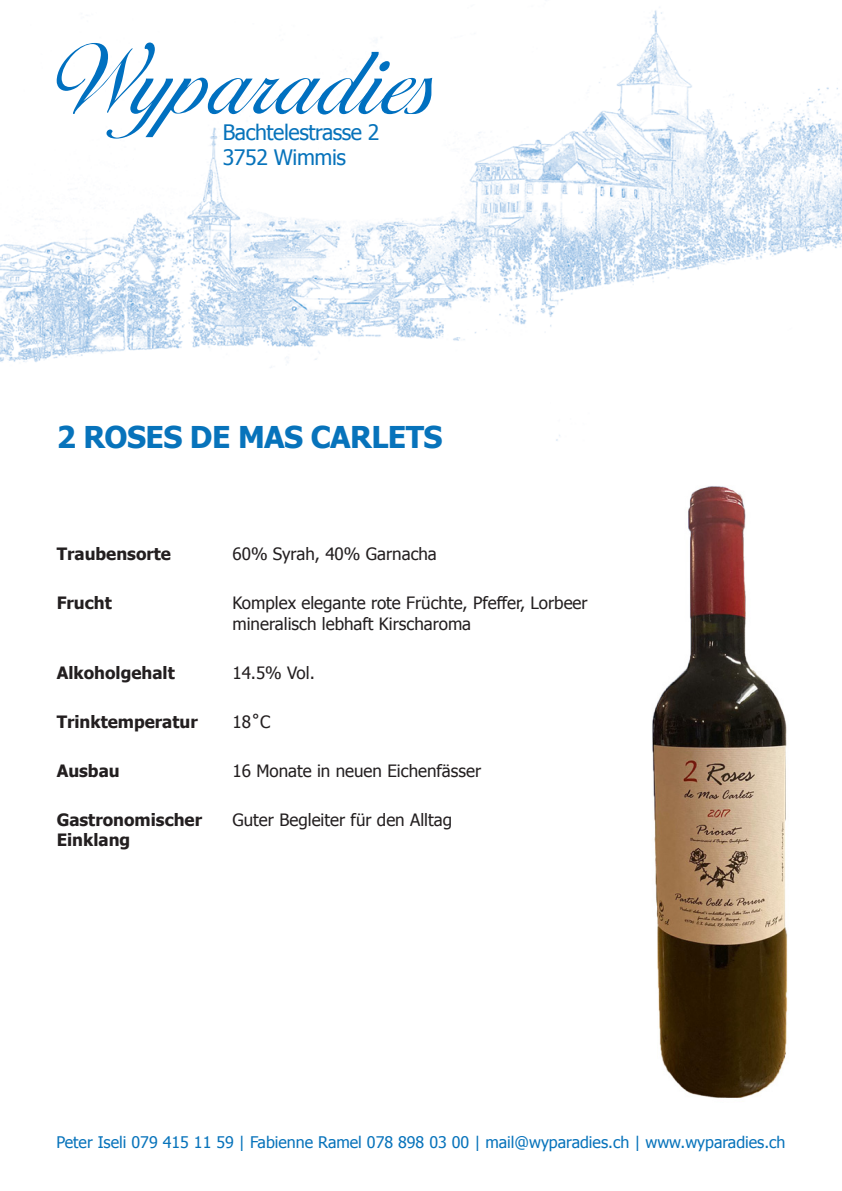
<style>
.page{position:relative;width:842px;height:1191px;background:#fff}
.page>*{position:absolute;margin:0;border:0;box-sizing:border-box;transform-origin:0 0}
.t1{font:700 30px "Tahoma";letter-spacing:-.02em;color:#0773bb}
.t2{font:21.4px/25.6px "Tahoma";letter-spacing:-.02em;color:#0773bb}
.t3{font:17px/20.4px "Tahoma";color:#231f20}
.t4{font:700 17px "Tahoma";color:#231f20}
.t5{font:16px "Tahoma";color:#0773bb}
</style>
<div class="page">
<img style="left:0;top:7px;width:842px;height:434px">
<svg style="left:57px;top:43px;width:375px;height:96px"></svg>
<img style="left:652px;top:486px;width:136px;height:612px">
<p class="t2" style="left:223px;top:118px;width:158px">Bachtelestrasse 2<br>3752 Wimmis</p>
<h1 class="t1" style="left:57px;top:416px;width:387px">2 ROSES DE MAS CARLETS</h1>
<p class="t4" style="left:57px;top:542px;width:116px">Traubensorte</p>
<p class="t3" style="left:232px;top:543px;width:206px">60% Syrah, 40% Garnacha</p>
<p class="t4" style="left:57px;top:591px;width:57px">Frucht</p>
<p class="t3" style="left:232px;top:592px;width:357px">Komplex elegante rote Früchte, Pfeffer, Lorbeer mineralisch lebhaft Kirscharoma</p>
<p class="t4" style="left:57px;top:660px;width:120px">Alkoholgehalt</p>
<p class="t3" style="left:232px;top:662px;width:84px">14.5% Vol.</p>
<p class="t4" style="left:57px;top:709px;width:143px">Trinktemperatur</p>
<p class="t3" style="left:232px;top:711px;width:40px">18˚C</p>
<p class="t4" style="left:57px;top:758px;width:65px">Ausbau</p>
<p class="t3" style="left:232px;top:760px;width:250px">16 Monate in neuen Eichenfässer</p>
<p class="t4" style="left:57px;top:807px;width:147px">Gastronomischer</p>
<p class="t3" style="left:232px;top:809px;width:221px">Guter Begleiter für den Alltag</p>
<p class="t4" style="left:57px;top:828px;width:75px">Einklang</p>
<p class="t5" style="left:56px;top:1132px;width:731px">Peter Iseli 079 415 11 59 | Fabienne Ramel 078 898 03 00 | mail@wyparadies.ch | www.wyparadies.ch</p>
</div>
